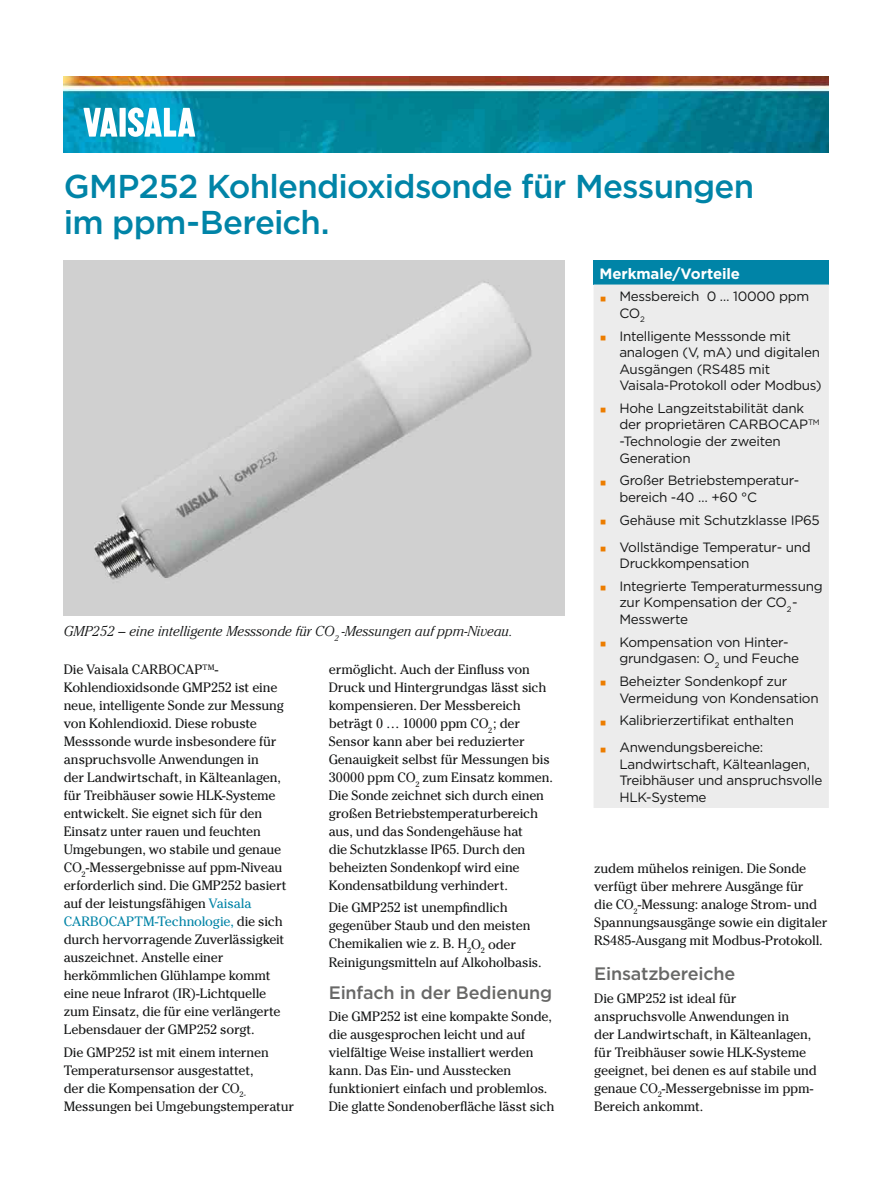
<style>
.page{position:relative;width:893px;height:1191px;background:#fff}
.page>*{position:absolute;margin:0;border:0;box-sizing:border-box;transform-origin:0 0}
.t1{font:500 33px/36px "Gotham";letter-spacing:-.025em;color:#0084a7}
.t2{font:500 18px "Gotham";letter-spacing:-.01em;color:#686867}
.t3{font:700 15px "Gotham";letter-spacing:-.01em;color:#fff}
.t4{font:italic 300 14.25px "Cheltenham Std";color:#151616}
.t5{font:13.5px/18px "Cheltenham Std";letter-spacing:-.015em;color:#151616}
.t6{font:13.5px/16.5px "Gotham";letter-spacing:-.02em;color:#151616}
.s1{color:#0084a7}
.s2{font-family:"Arial";font-weight:900;font-size:21px;color:#ec7d00}
</style>
<div class="page">
<img style="left:64px;top:77px;width:765px;height:75px">
<svg style="left:83px;top:108px;width:34px;height:29px"></svg>
<div style="left:120px;top:108px;width:6px;height:29px;background:#fff"></div>
<svg style="left:128px;top:107px;width:67px;height:30px"></svg>
<div style="left:594px;top:260px;width:235px;height:24px;background:#0084a7"></div>
<div style="left:594px;top:284px;width:235px;height:524px;background:#ececec"></div>
<img style="left:64px;top:260px;width:500px;height:355px">
<h1 class="t1" style="left:64px;top:167px;width:692px">GMP252 Kohlendioxidsonde für Messungen im ppm-Bereich.</h1>
<p class="t4" style="left:64px;top:623px;width:451px">GMP252 – eine intelligente Messsonde für CO<sub>2</sub> -Messungen auf ppm-Niveau.</p>
<p class="t5" style="left:64px;top:660px;width:224px">Die Vaisala CARBOCAP<sup>TM</sup>-Kohlendioxidsonde GMP252 ist eine neue, intelligente Sonde zur Messung von Kohlendioxid. Diese robuste Messsonde wurde insbesondere für anspruchsvolle Anwendungen in<br>der Landwirtschaft, in Kälteanlagen, für Treibhäuser sowie HLK-Systeme entwickelt. Sie eignet sich für den Einsatz unter rauen und feuchten Umgebungen, wo stabile und genaue CO<sub>2</sub>-Messergebnisse auf ppm-Niveau erforderlich sind. Die GMP252 basiert auf der leistungsfähigen <span class="s1">Vaisala CARBOCAPTM-Technologie,</span> die sich durch hervorragende Zuverlässigkeit auszeichnet. Anstelle einer herkömmlichen Glühlampe kommt eine neue Infrarot (IR)-Lichtquelle zum Einsatz, die für eine verlängerte Lebensdauer der GMP252 sorgt.</p>
<p class="t5" style="left:64px;top:1043px;width:232px">Die GMP252 ist mit einem internen Temperatursensor ausgestattet,<br>der die Kompensation der CO<sub>2- </sub>Messungen bei Umgebungstemperatur</p>
<p class="t5" style="left:329px;top:660px;width:226px">ermöglicht. Auch der Einfluss von Druck und Hintergrundgas lässt sich kompensieren. Der Messbereich beträgt 0 … 10000 ppm CO<sub>2</sub>; der Sensor kann aber bei reduzierter Genauigkeit selbst für Messungen bis 30000 ppm CO<sub>2</sub> zum Einsatz kommen.<br>Die Sonde zeichnet sich durch einen großen Betriebstemperaturbereich aus, und das Sondengehäuse hat<br>die Schutzklasse IP65. Durch den beheizten Sondenkopf wird eine Kondensatbildung verhindert.</p>
<p class="t5" style="left:329px;top:899px;width:214px">Die GMP252 ist unempfindlich gegenüber Staub und den meisten<br>Chemikalien wie z. B. H<sub>2</sub>O<sub>2</sub> oder<br>Reinigungsmitteln auf Alkoholbasis.</p>
<h2 class="t2" style="left:329px;top:980px;width:225px">Einfach in der Bedienung</h2>
<p class="t5" style="left:329px;top:1007px;width:227px">Die GMP252 ist eine kompakte Sonde, die ausgesprochen leicht und auf vielfältige Weise installiert werden kann. Das Ein- und Ausstecken funktioniert einfach und problemlos.<br>Die glatte Sondenoberfläche lässt sich</p>
<p class="t3" style="left:600px;top:263px;width:142px">Merkmale/Vorteile</p>
<p class="t6" style="left:619px;top:288px;width:191px;text-indent:-20px"><span class="s2">▪</span> Messbereich 0 … 10000 ppm<br>CO<sub>2</sub></p>
<p class="t6" style="left:619px;top:327px;width:204px;text-indent:-20px"><span class="s2">▪</span> Intelligente Messsonde mit analogen (V, mA) und digitalen<br>Ausgängen (RS485 mit<br>Vaisala-Protokoll oder Modbus)</p>
<p class="t6" style="left:619px;top:400px;width:202px;text-indent:-20px"><span class="s2">▪</span> Hohe Langzeitstabilität dank der proprietären CARBOCAP<sup>TM </sup>-Technologie der zweiten<br>Generation</p>
<p class="t6" style="left:619px;top:472px;width:182px;text-indent:-20px"><span class="s2">▪</span> Großer Betriebstemperatur&shy;bereich -40 … +60 °C</p>
<p class="t6" style="left:600px;top:511px;width:222px"><span class="s2">▪</span> Gehäuse mit Schutzklasse IP65</p>
<p class="t6" style="left:619px;top:538px;width:193px;text-indent:-20px"><span class="s2">▪</span> Vollständige Temperatur- und<br>Druckkompensation</p>
<p class="t6" style="left:619px;top:577px;width:205px;text-indent:-20px"><span class="s2">▪</span> Integrierte Temperaturmessung zur Kompensation der CO<sub>2</sub>-<br>Messwerte</p>
<p class="t6" style="left:619px;top:633px;width:181px;text-indent:-20px"><span class="s2">▪</span> Kompensation von Hinter&shy;grundgasen: O<sub>2</sub> und Feuche</p>
<p class="t6" style="left:619px;top:673px;width:201px;text-indent:-20px"><span class="s2">▪</span> Beheizter Sondenkopf zur<br>Vermeidung von Kondensation</p>
<p class="t6" style="left:600px;top:712px;width:196px"><span class="s2">▪</span> Kalibrierzertifikat enthalten</p>
<p class="t6" style="left:619px;top:739px;width:205px;text-indent:-20px"><span class="s2">▪</span> Anwendungsbereiche:<br>Landwirtschaft, Kälteanlagen,<br>Treibhäuser und anspruchsvolle<br>HLK-Systeme</p>
<p class="t5" style="left:594px;top:859px;width:235px">zudem mühelos reinigen. Die Sonde verfügt über mehrere Ausgänge für<br>die CO<sub>2</sub>-Messung: analoge Strom- und Spannungsausgänge sowie ein digitaler RS485-Ausgang mit Modbus-Protokoll.</p>
<h2 class="t2" style="left:594px;top:962px;width:143px">Einsatzbereiche</h2>
<p class="t5" style="left:594px;top:989px;width:224px">Die GMP252 ist ideal für anspruchsvolle Anwendungen in<br>der Landwirtschaft, in Kälteanlagen, für Treibhäuser sowie HLK-Systeme geeignet, bei denen es auf stabile und genaue CO<sub>2</sub>-Messergebnisse im ppm-<br>Bereich ankommt.</p>
</div>
